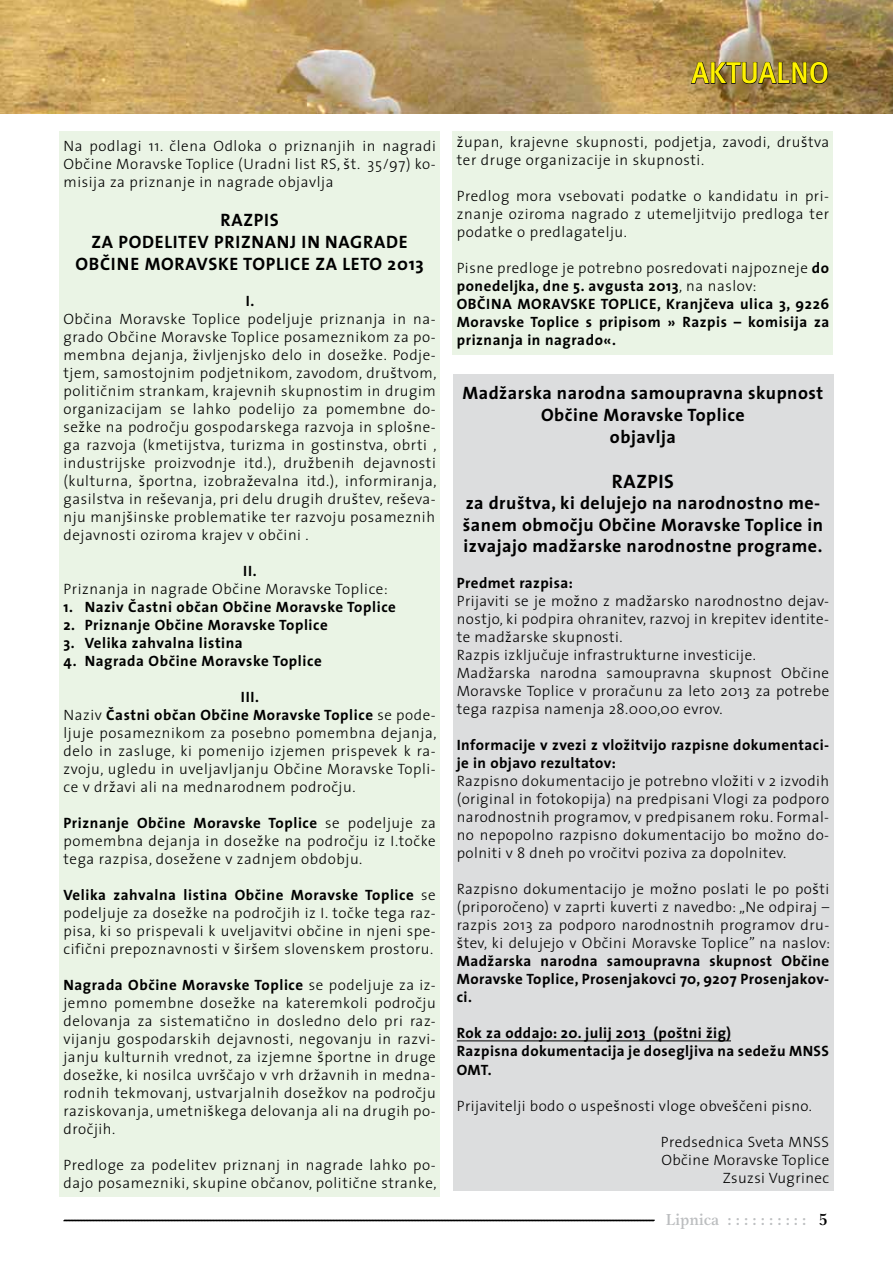
<style>
.page{position:relative;width:893px;height:1263px;background:#fff}
.page>*{position:absolute;margin:0;border:0;box-sizing:border-box;transform-origin:0 0}
.t1{font:30px "Meta Medium CE";color:#fff200}
.t2{font:700 19.5px "The Sans OT";letter-spacing:.03em;color:#000}
.t3{font:700 18px/21.6px "The Sans OT";letter-spacing:.03em;color:#000;text-align:center}
.t4{font:500 16.5px "Gamma Itc TEE";color:#bcbec0}
.t5{font:300 15px/18px "The Sans OT";letter-spacing:.03em;color:#000;text-align:justify}
.t6{font:700 15px/18px "The Sans OT";letter-spacing:.03em;color:#000}
.s1{font-weight:700}
.s2{font-weight:300}
.s3{color:#000}
</style>
<div class="page">
<svg style="left:63px;top:1219px;width:592px;height:2px"></svg>
<img style="left:0;top:0;width:893px;height:114px">
<img style="left:690px;top:0;width:138px;height:84px">
<div style="left:453px;top:374px;width:380px;height:817px;background:#dcddde"></div>
<div style="left:60px;top:131px;width:380px;height:1066px;background:#eaf4e5"></div>
<hr style="left:457px;top:1041px;width:274px;height:1px;background:#000">
<div style="left:452px;top:132px;width:380px;height:223px;background:#eaf4e5"></div>
<h1 class="t1" style="left:691px;top:54px;width:139px">AKTUALNO</h1>
<p class="t5" style="left:63px;top:136px;width:374px">Na podlagi 11. člena Odloka o priznanjih in nagradi Občine Moravske Toplice (Uradni list RS, št. 35/97) ko&shy;misija za priznanje in nagrade objavlja</p>
<p class="t3" style="left:75px;top:209px;width:350px">RAZPIS<br>ZA PODELITEV PRIZNANJ IN NAGRADE<br>OBČINE MORAVSKE TOPLICE ZA LETO 2013</p>
<p class="t6" style="left:246px;top:291px;width:10px">I.</p>
<p class="t5" style="left:63px;top:309px;width:375px">Občina Moravske Toplice podeljuje priznanja in na&shy;grado Občine Moravske Toplice posameznikom za po&shy;membna dejanja, življenjsko delo in dosežke. Podje&shy;tjem, samostojnim podjetnikom, zavodom, društvom, političnim strankam, krajevnih skupnostim in drugim organizacijam se lahko podelijo za pomembne do&shy;sežke na področju gospodarskega razvoja in splošne&shy;ga razvoja (kmetijstva, turizma in gostinstva, obrti , industrijske proizvodnje itd.), družbenih dejavnosti (kulturna, športna, izobraževalna itd.), informiranja, gasilstva in reševanja, pri delu drugih društev, reševa&shy;nju manjšinske problematike ter razvoju posameznih dejavnosti oziroma krajev v občini .</p>
<p class="t6" style="left:243px;top:561px;width:15px">II.</p>
<p class="t5" style="left:63px;top:579px;width:326px">Priznanja in nagrade Občine Moravske Toplice:</p>
<p class="t6" style="left:63px;top:597px;width:334px">1. Naziv Častni občan Občine Moravske Toplice</p>
<p class="t6" style="left:63px;top:615px;width:266px">2. Priznanje Občine Moravske Toplice</p>
<p class="t6" style="left:63px;top:633px;width:181px">3. Velika zahvalna listina</p>
<p class="t6" style="left:63px;top:651px;width:260px">4. Nagrada Občine Moravske Toplice</p>
<p class="t5" style="left:63px;top:687px;width:375px;text-align:left;text-indent:177px"><span class="s1">III.<br></span>Naziv <span class="s1">Častni občan Občine Moravske Toplice</span> se pode&shy;ljuje posameznikom za posebno pomembna dejanja, delo in zasluge, ki pomenijo izjemen prispevek k ra&shy;zvoju, ugledu in uveljavljanju Občine Moravske Topli&shy;ce v državi ali na mednarodnem področju.</p>
<p class="t5" style="left:63px;top:813px;width:374px"><span class="s1">Priznanje Občine Moravske Toplice</span> se podeljuje za pomembna dejanja in dosežke na področju iz I.točke tega razpisa, dosežene v zadnjem obdobju.</p>
<p class="t5" style="left:63px;top:885px;width:374px"><span class="s1">Velika zahvalna listina Občine Moravske Toplice</span> se podeljuje za dosežke na področjih iz I. točke tega raz&shy;pisa, ki so prispevali k uveljavitvi občine in njeni spe&shy;cifični prepoznavnosti v širšem slovenskem prostoru.</p>
<p class="t5" style="left:63px;top:975px;width:374px"><span class="s1">Nagrada Občine Moravske Toplice</span> se podeljuje za iz&shy;jemno pomembne dosežke na kateremkoli področju delovanja za sistematično in dosledno delo pri raz&shy;vijanju gospodarskih dejavnosti, negovanju in razvi&shy;janju kulturnih vrednot, za izjemne športne in druge dosežke, ki nosilca uvrščajo v vrh državnih in medna&shy;rodnih tekmovanj, ustvarjalnih dosežkov na področju raziskovanja, umetniškega delovanja ali na drugih po&shy;dročjih.</p>
<p class="t5" style="left:63px;top:1155px;width:375px">Predloge za podelitev priznanj in nagrade lahko po&shy;dajo posamezniki, skupine občanov, politične stranke,</p>
<p class="t5" style="left:457px;top:132px;width:374px">župan, krajevne skupnosti, podjetja, zavodi, društva ter druge organizacije in skupnosti.</p>
<p class="t5" style="left:457px;top:186px;width:374px">Predlog mora vsebovati podatke o kandidatu in pri&shy;znanje oziroma nagrado z utemeljitvijo predloga ter podatke o predlagatelju.</p>
<p class="t6" style="left:457px;top:259px;width:374px"><span class="s2">Pisne predloge je potrebno posredovati najpozneje</span> do ponedeljka, dne 5. avgusta 2013<span class="s2">, na naslov:<br></span>OBČINA MORAVSKE TOPLICE, Kranjčeva ulica 3, 9226<br>Moravske Toplice s pripisom » Razpis – komisija za priznanja in nagrado«.</p>
<p class="t3" style="left:462px;top:382px;width:363px">Madžarska narodna samoupravna skupnost<br>Občine Moravske Toplice<br>objavlja</p>
<h2 class="t2" style="left:612px;top:465px;width:64px">RAZPIS</h2>
<p class="t3" style="left:463px;top:492px;width:362px;text-align:left">za društva, ki delujejo na narodnostno me&shy;šanem območju Občine Moravske Toplice in izvajajo madžarske narodnostne programe.</p>
<p class="t6" style="left:457px;top:574px;width:118px">Predmet razpisa:</p>
<p class="t5" style="left:457px;top:592px;width:374px;text-align:left">Prijaviti se je možno z madžarsko narodnostno dejav&shy;nostjo, ki podpira ohranitev, razvoj in krepitev identite&shy;te madžarske skupnosti.<br>Razpis izključuje infrastrukturne investicije.<br>Madžarska narodna samoupravna skupnost Občine Moravske Toplice v proračunu za leto 2013 za potrebe tega razpisa namenja 28.000,00 evrov.</p>
<p class="t6" style="left:457px;top:736px;width:374px">Informacije v zvezi z vložitvijo razpisne dokumentaci&shy;je in objavo rezultatov:</p>
<p class="t5" style="left:457px;top:772px;width:374px">Razpisno dokumentacijo je potrebno vložiti v 2 izvodih (original in fotokopija) na predpisani Vlogi za podporo narodnostnih programov, v predpisanem roku. Formal&shy;no nepopolno razpisno dokumentacijo bo možno do&shy;polniti v 8 dneh po vročitvi poziva za dopolnitev.</p>
<p class="t5" style="left:457px;top:880px;width:375px">Razpisno dokumentacijo je možno poslati le po pošti (priporočeno) v zaprti kuverti z navedbo: „Ne odpiraj – razpis 2013 za podporo narodnostnih programov dru&shy;štev, ki delujejo v Občini Moravske Toplice” na naslov:</p>
<p class="t6" style="left:457px;top:952px;width:374px;text-align:justify">Madžarska narodna samoupravna skupnost Občine Moravske Toplice, Prosenjakovci 70, 9207 Prosenjakov&shy;ci.</p>
<p class="t6" style="left:457px;top:1024px;width:374px">Rok za oddajo: 20. julij 2013 (poštni žig)<br>Razpisna dokumentacija je dosegljiva na sedežu MNSS<br>OMT.</p>
<p class="t5" style="left:457px;top:1096px;width:357px">Prijavitelji bodo o uspešnosti vloge obveščeni pisno.</p>
<p class="t5" style="left:661px;top:1132px;width:170px;text-align:right">Predsednica Sveta MNSS<br>Občine Moravske Toplice<br>Zsuzsi Vugrinec</p>
<p class="t4" style="left:666px;top:1209px;width:163px">Lipnica : : : : : : : : : : <span class="s3">5</span></p>
</div>
